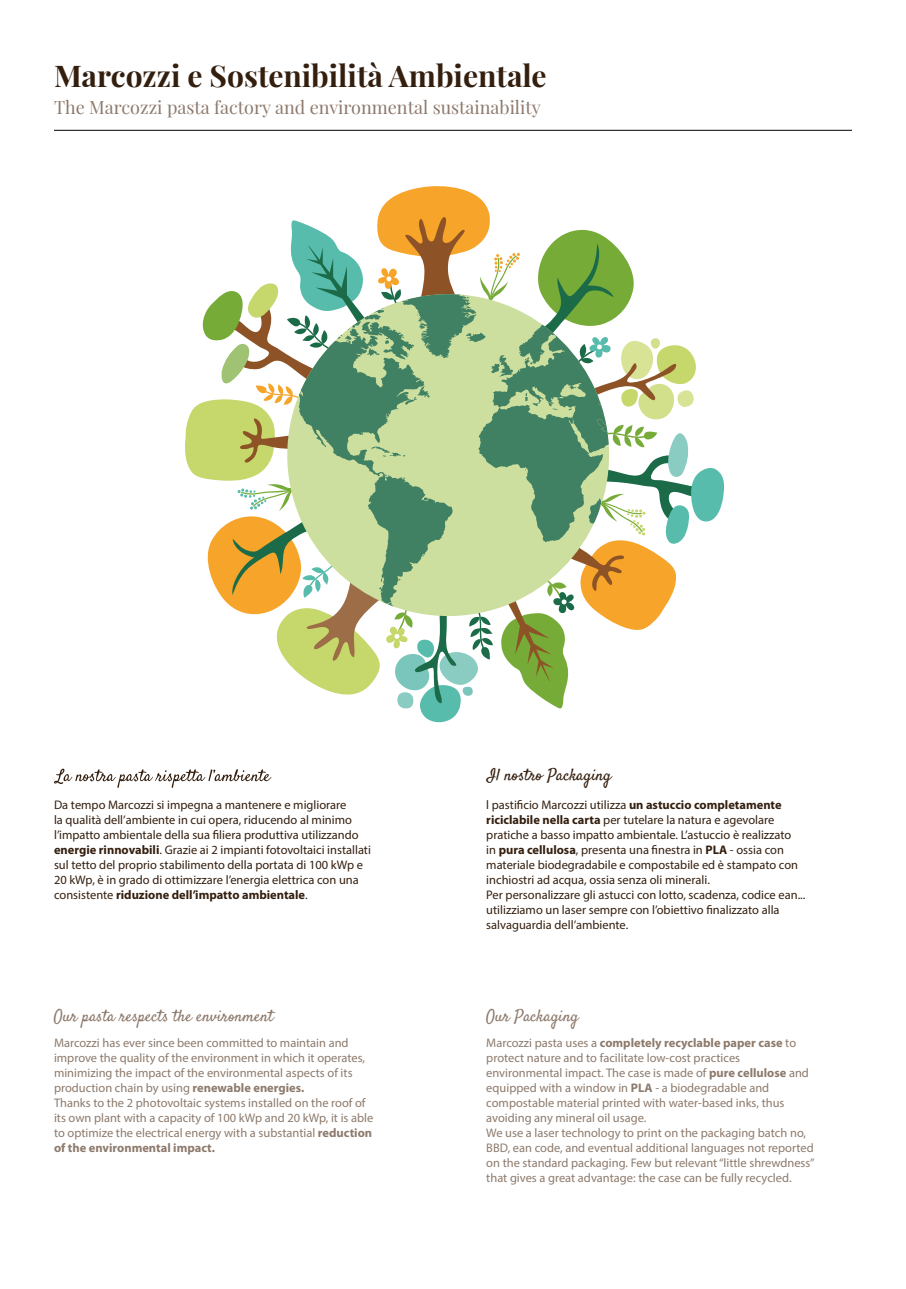
<style>
.page{position:relative;width:906px;height:1289px;background:#fff}
.page>*{position:absolute;margin:0;border:0;box-sizing:border-box;transform-origin:0 0}
.t1{font:700 30px "Playfair Display";color:#341f0f}
.t2{font:18px "Playfair Display";color:#8d796c}
.t3{font:16.5px "Satisfy";color:#8d796c}
.t4{font:16.5px "Satisfy";color:#341f0f}
.t5{font:12.45px/15px "Myriad Pro";color:#8d7a6c}
.t6{font:12.45px/15px "Myriad Pro";color:#341f0f}
.s1{font-weight:700}
</style>
<div class="page">
<svg style="left:185px;top:186px;width:540px;height:537px"></svg>
<svg style="left:54px;top:768px;width:217px;height:19px"></svg>
<hr style="left:54px;top:130px;width:798px;height:1px;background:#000">
<h1 class="t1" style="left:54px;top:52px;width:494px">Marcozzi e Sostenibilità Ambientale</h1>
<h2 class="t2" style="left:54px;top:94px;width:488px">The Marcozzi pasta factory and environmental sustainability</h2>
<p class="t6" style="left:54px;top:797px;width:318px">Da tempo Marcozzi si impegna a mantenere e migliorare<br>la qualità dell’ambiente in cui opera, riducendo al minimo l’impatto ambientale della sua filiera produttiva utilizzando <span class="s1">energie rinnovabili</span>. Grazie ai 2 impianti fotovoltaici installati sul tetto del proprio stabilimento della portata di 100 kWp e 20 kWp, è in grado di ottimizzare l’energia elettrica con una consistente <span class="s1">riduzione dell’impatto ambientale</span>.</p>
<h3 class="t3" style="left:54px;top:1005px;width:221px">Our pasta respects the environment</h3>
<h3 class="t4" style="left:487px;top:764px;width:125px">Il nostro Packaging</h3>
<p class="t6" style="left:486px;top:797px;width:320px">l pastificio Marcozzi utilizza <span class="s1">un astuccio completamente riciclabile nella carta</span> per tutelare la natura e agevolare pratiche a basso impatto ambientale. L’astuccio è realizzato<br>in <span class="s1">pura cellulosa</span>, presenta una finestra in <span class="s1">PLA</span> - ossia con materiale biodegradabile e compostabile ed è stampato con inchiostri ad acqua, ossia senza oli minerali.<br>Per personalizzare gli astucci con lotto, scadenza, codice ean... utilizziamo un laser sempre con l’obiettivo finalizzato alla salvaguardia dell’ambiente.</p>
<h3 class="t3" style="left:486px;top:1005px;width:94px">Our Packaging</h3>
<p class="t5" style="left:54px;top:1034px;width:321px">Marcozzi has ever since been committed to maintain and improve the quality of the environment in which it operates, minimizing the impact of the environmental aspects of its production chain by using <span class="s1">renewable energies.<br></span>Thanks to the 2 photovoltaic systems installed on the roof of its own plant with a capacity of 100 kWp and 20 kWp, it is able to optimize the electrical energy with a substantial <span class="s1">reduction of the environmental impact.</span></p>
<p class="t5" style="left:486px;top:1034px;width:330px">Marcozzi pasta uses a <span class="s1">completely recyclable paper case</span> to protect nature and to facilitate low-cost practices environmental impact. The case is made of <span class="s1">pure cellulose</span> and equipped with a window in <span class="s1">PLA</span> - a biodegradable and compostable material printed with water-based inks, thus avoiding any mineral oil usage.<br>We use a laser technology to print on the packaging batch no, BBD, ean code, and eventual additional languages not reported on the standard packaging. Few but relevant “little shrewdness” that gives a great advantage: the case can be fully recycled.</p>
</div>
